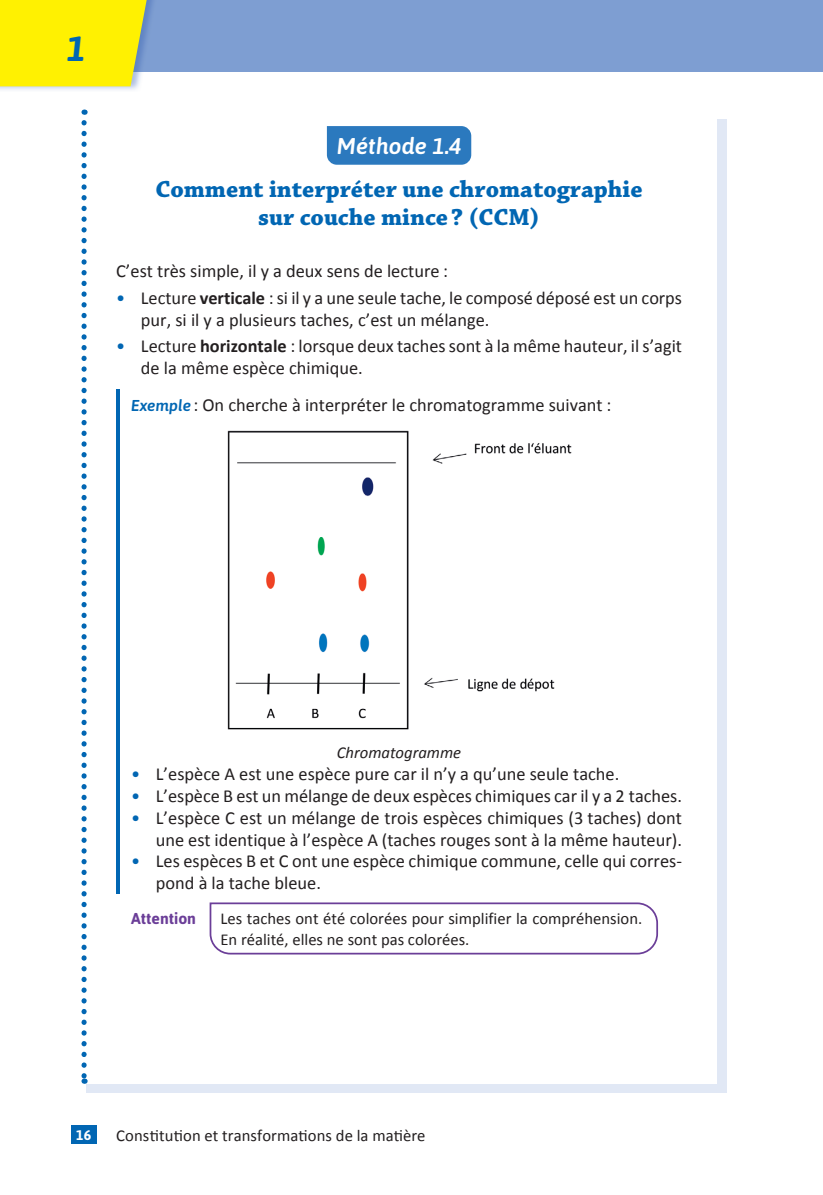
<style>
.page{position:relative;width:823px;height:1195px;background:#fff}
.page>*{position:absolute;margin:0;border:0;box-sizing:border-box;transform-origin:0 0}
.t1{font:italic 700 35px "Asap";color:#0166b3}
.t2{font:700 24.5px/28px "Chaparral Pro";color:#0166b3;text-align:center}
.t3{font:italic 500 22.75px "Asap";color:#fff}
.t4{font:18.38px/21.9px "Calibri";color:#231f20}
.t5{font:16.62px/20.1px "Calibri";color:#231f20}
.t6{font:italic 16.62px "Calibri";color:#231f20}
.t7{font:700 15.75px "Asap";color:#6b3e98}
.t8{font:700 14px "Asap";color:#fff}
.s1{color:#0166b3}
.s2{font-weight:700}
.s3{font-family:"Asap";font-weight:500;font-style:italic;font-size:15.75px;color:#0166b3}
</style>
<div class="page">
<hr style="left:821px;top:0;width:2px;height:71px;background:#7e9ed2">
<div style="left:0;top:0;width:820px;height:71px;background:#7e9ed2"></div>
<div style="left:87px;top:118px;width:640px;height:974px;background:#e1e8f5"></div>
<div style="left:86px;top:110px;width:630px;height:973px;background:#fff"></div>
<div style="left:71px;top:1125px;width:25px;height:18px;background:#0166b3"></div>
<svg style="left:81px;top:123px;width:6px;height:960px"></svg>
<div style="left:327px;top:126px;width:144px;height:39px;background:#2b79be"></div>
<hr style="left:116px;top:389px;width:4px;height:26px;background:#0166b3">
<hr style="left:116px;top:401px;width:4px;height:341px;background:#0166b3">
<hr style="left:116px;top:738px;width:4px;height:46px;background:#0166b3">
<hr style="left:116px;top:765px;width:4px;height:41px;background:#0166b3">
<hr style="left:116px;top:787px;width:4px;height:63px;background:#0166b3">
<hr style="left:116px;top:830px;width:4px;height:64px;background:#0166b3">
<svg style="left:209px;top:902px;width:450px;height:53px"></svg>
<img style="left:227px;top:430px;width:345px;height:300px">
<svg style="left:0;top:0;width:151px;height:86px;background:#f5eb12"></svg>
<h1 class="t1" style="left:67px;top:25px;width:20px">1</h1>
<p class="t3" style="left:337px;top:131px;width:126px">Méthode 1.4</p>
<h2 class="t2" style="left:155px;top:176px;width:488px">Comment interpréter une chromatographie sur couche mince ? (CCM)</h2>
<p class="t4" style="left:116px;top:260px;width:333px">C’est très simple, il y a deux sens de lecture :</p>
<p class="t4" style="left:141px;top:287px;width:542px;text-indent:-25px"><span class="s1">•</span> Lecture <span class="s2">verticale</span> : si il y a une seule tache, le composé déposé est un corps pur, si il y a plusieurs taches, c’est un mélange.</p>
<p class="t4" style="left:141px;top:335px;width:542px;text-indent:-25px"><span class="s1">•</span> Lecture <span class="s2">horizontale</span> : lorsque deux taches sont à la même hauteur, il s’agit de la même espèce chimique.</p>
<p class="t4" style="left:131px;top:394px;width:482px"><span class="s3">Exemple</span> : On cherche à interpréter le chromatogramme suivant :</p>
<p class="t6" style="left:337px;top:741px;width:126px">Chromatogramme</p>
<p class="t4" style="left:131px;top:763px;width:490px"><span class="s1">•</span> L’espèce A est une espèce pure car il n’y a qu’une seule tache.</p>
<p class="t4" style="left:131px;top:785px;width:552px"><span class="s1">•</span> L’espèce B est un mélange de deux espèces chimiques car il y a 2 taches.</p>
<p class="t4" style="left:131px;top:806px;width:552px;text-align:right"><span class="s1">•</span> L’espèce C est un mélange de trois espèces chimiques (3 taches) dont une est identique à l’espèce A (taches rouges sont à la même hauteur).</p>
<p class="t4" style="left:156px;top:850px;width:527px;text-indent:-25px"><span class="s1">•</span> Les espèces B et C ont une espèce chimique commune, celle qui corres&shy;pond à la tache bleue.</p>
<p class="t7" style="left:131px;top:908px;width:67px">Attention</p>
<p class="t5" style="left:220px;top:909px;width:423px">Les taches ont été colorées pour simplifier la compréhension.<br>En réalité, elles ne sont pas colorées.</p>
<p class="t8" style="left:76px;top:1125px;width:17px">16</p>
<p class="t5" style="left:116px;top:1125px;width:311px">Constitution et transformations de la matière</p>
</div>
